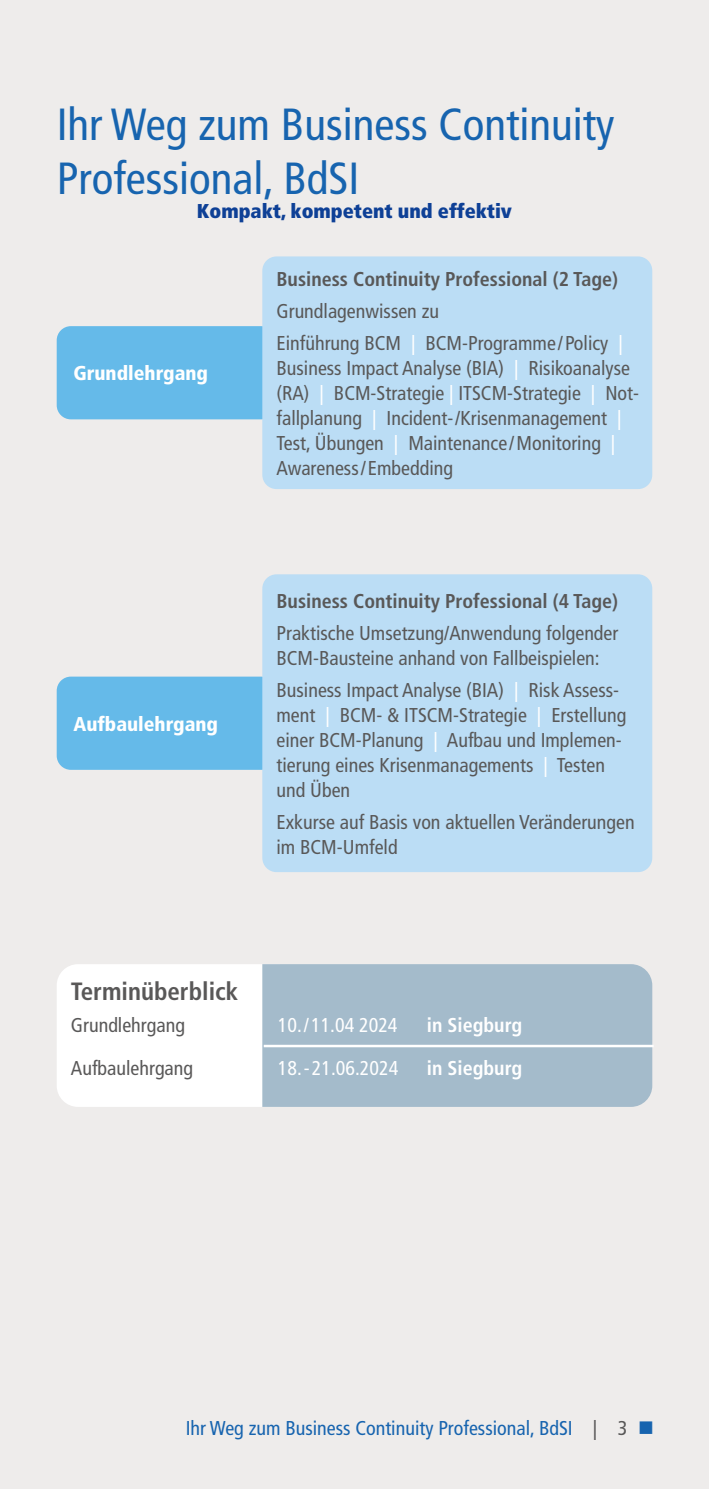
<style>
.page{position:relative;width:709px;height:1489px;background:#fff}
.page>*{position:absolute;margin:0;border:0;box-sizing:border-box;transform-origin:0 0}
.t1{font:condensed 45px/54px "Frutiger LT Std";color:#1764af}
.t2{font:700 condensed 25px "Frutiger LT Std";color:#595858}
.t3{font:condensed 20px/25px "Frutiger LT Std";color:#595858}
.t4{font:700 condensed 20px "Frutiger LT Std";color:#595858}
.t5{font:condensed 20px "Frutiger LT Std";color:#1764af}
.t6{font:900 condensed 20px "Frutiger LT Std";color:#0e4096}
.t7{font:900 condensed 20px "Frutiger LT Std";color:#fff}
.t8{font:condensed 20px "Frutiger LT Std";color:#fff}
.t9{font:700 condensed 20px "Frutiger LT Std";color:#fff}
.s1{color:#fff}
.s2{color:#595858}
</style>
<div class="page">
<div style="left:0;top:0;width:709px;height:1488px;background:#eeeceb"></div>
<div style="left:58px;top:678px;width:216px;height:90px;background:#65bae9;border-radius:13px"></div>
<div style="left:57px;top:676px;width:218px;height:93px;border:2px solid #65bae9;border-radius:13px"></div>
<div style="left:262px;top:574px;width:390px;height:298px;background:#bbddf5;border-radius:14px"></div>
<div style="left:58px;top:327px;width:216px;height:91px;background:#65bae9;border-radius:13px"></div>
<div style="left:57px;top:326px;width:218px;height:93px;border:2px solid #65bae9;border-radius:13px"></div>
<div style="left:262px;top:256px;width:390px;height:233px;background:#bbddf5;border-radius:14px"></div>
<div style="left:57px;top:964px;width:205px;height:142px;background:#fff"></div>
<div style="left:262px;top:964px;width:390px;height:142px;background:#a4bbcb"></div>
<hr style="left:264px;top:1044px;width:389px;height:3px;background:#fff">
<h1 class="t1" style="left:57px;top:98px;width:559px">Ihr Weg zum Business Continuity<br>Professional, BdSI</h1>
<p class="t6" style="left:197px;top:199px;width:317px">Kompakt, kompetent und effektiv</p>
<p class="t7" style="left:73px;top:361px;width:136px">Grundlehrgang</p>
<p class="t7" style="left:73px;top:711px;width:146px">Aufbaulehrgang</p>
<p class="t4" style="left:276px;top:267px;width:343px">Business Continuity Professional (2 Tage)</p>
<p class="t3" style="left:276px;top:295px;width:348px;line-height:32px">Grundlagenwissen zu<br>Einführung BCM <span class="s1">|</span> BCM-Programme/Policy <span class="s1">|</span></p>
<p class="t3" style="left:276px;top:355px;width:364px">Business Impact Analyse (BIA) <span class="s1">|</span> Risikoanalyse (RA) <span class="s1">|</span> BCM-Strategie <span class="s1">|</span> ITSCM-Strategie <span class="s1">|</span> Not&shy;fallplanung <span class="s1">|</span> Incident-/Krisenmanagement <span class="s1">| </span>Test, Übungen <span class="s1">|</span> Maintenance/Monitoring <span class="s1">| </span>Awareness/Embedding</p>
<p class="t4" style="left:276px;top:588px;width:343px">Business Continuity Professional (4 Tage)</p>
<p class="t3" style="left:276px;top:620px;width:343px">Praktische Umsetzung/Anwendung folgender<br>BCM-Bausteine anhand von Fallbeispielen:</p>
<p class="t3" style="left:276px;top:677px;width:351px">Business Impact Analyse (BIA) <span class="s1">|</span> Risk Assess&shy;ment <span class="s1">|</span> BCM- &amp; ITSCM-Strategie <span class="s1">|</span> Erstellung einer BCM-Planung <span class="s1">|</span> Aufbau und Implemen&shy;tierung eines Krisenmanagements <span class="s1">|</span> Testen und Üben</p>
<p class="t3" style="left:276px;top:809px;width:360px">Exkurse auf Basis von aktuellen Veränderungen im BCM-Umfeld</p>
<p class="t2" style="left:71px;top:976px;width:169px">Terminüberblick</p>
<p class="t3" style="left:71px;top:1012px;width:116px">Grundlehrgang</p>
<p class="t8" style="left:278px;top:1013px;width:121px">10./11.04 2024</p>
<p class="t9" style="left:427px;top:1012px;width:97px">in Siegburg</p>
<p class="t3" style="left:71px;top:1055px;width:124px">Aufbaulehrgang</p>
<p class="t8" style="left:278px;top:1056px;width:122px">18.-21.06.2024</p>
<p class="t9" style="left:427px;top:1056px;width:97px">in Siegburg</p>
<p class="t5" style="left:186px;top:1415px;width:468px">Ihr Weg zum Business Continuity Professional, BdSI <span class="s2">| 3</span> ■</p>
</div>
